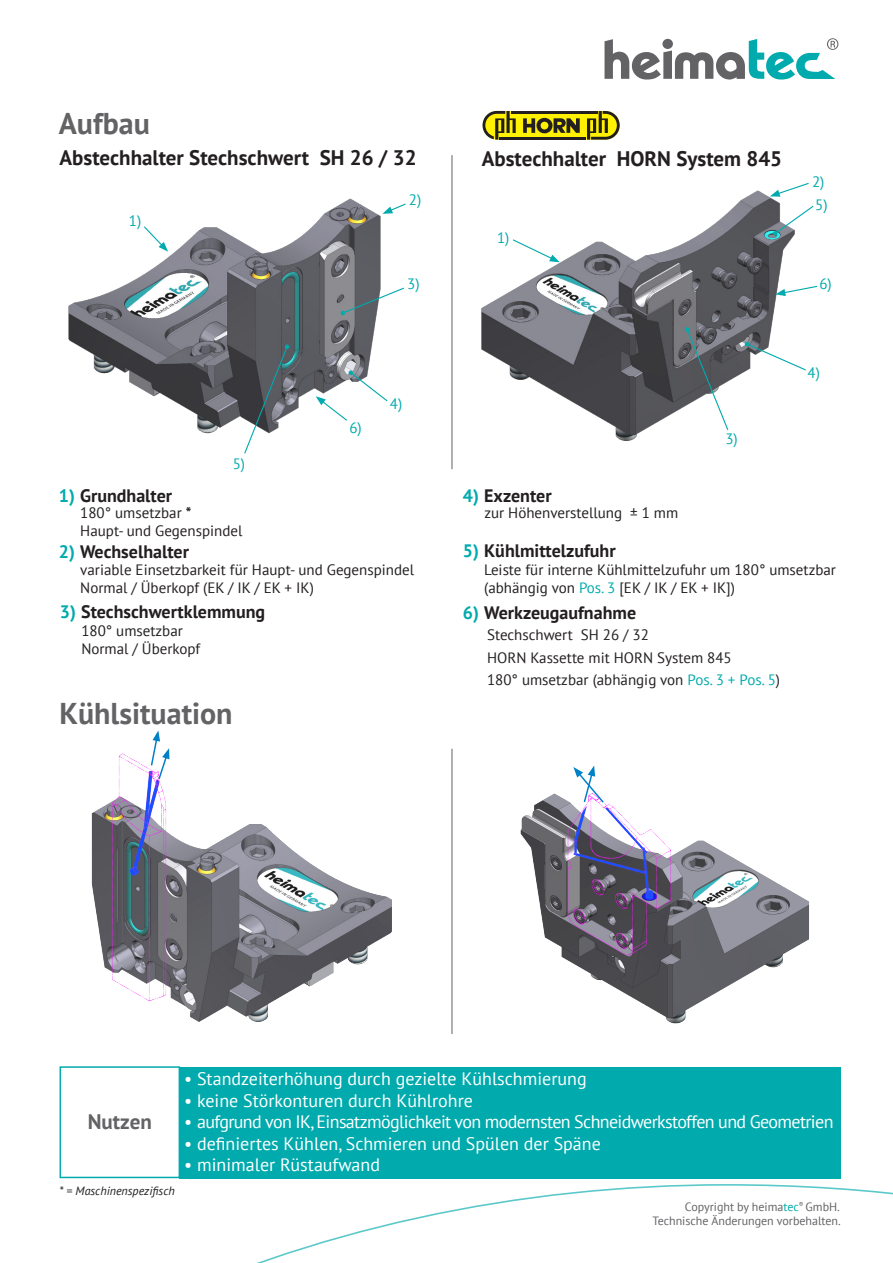
<style>
.page{position:relative;width:893px;height:1263px;background:#fff}
.page>*{position:absolute;margin:0;border:0;box-sizing:border-box;transform-origin:0 0}
.Titel{font:700 30px "PT Sans";color:#636366}
.TitelBAZ{font:700 21px "PT Sans";color:#231f20}
.t1{font:700 21px "PT Sans";color:#636366}
.t2{font:18px "PT Sans";color:#fff}
.t3{font:700 18px "PT Sans";color:#231f20}
.t4{font:18px "PT Sans";letter-spacing:-.035em;color:#fff}
.Daten_Zeile_V1{font:15px "PT Sans";color:#231f20}
.t5{font:15px "PT Sans";color:#00aaad}
.t6{font:12px/14.4px "PT Sans";color:#636366;text-align:right}
.Daten_Zeile_V1-2{font:italic 12px "PT Sans";color:#231f20}
.s1{color:#00aaad}
.s2{font-weight:700}
</style>
<div class="page">
<svg style="left:257px;top:1184px;width:636px;height:79px"></svg>
<svg style="left:604px;top:38px;width:234px;height:42px"></svg>
<img style="left:481px;top:190px;width:313px;height:251px">
<img style="left:68px;top:198px;width:313px;height:236px">
<svg style="left:243px;top:345px;width:46px;height:109px"></svg>
<svg style="left:341px;top:287px;width:63px;height:28px"></svg>
<svg style="left:143px;top:225px;width:25px;height:27px"></svg>
<svg style="left:775px;top:285px;width:43px;height:11px"></svg>
<svg style="left:685px;top:327px;width:44px;height:104px"></svg>
<svg style="left:745px;top:342px;width:61px;height:29px"></svg>
<svg style="left:512px;top:238px;width:48px;height:24px"></svg>
<svg style="left:773px;top:205px;width:41px;height:31px"></svg>
<svg style="left:316px;top:370px;width:72px;height:52px"></svg>
<svg style="left:770px;top:182px;width:39px;height:15px"></svg>
<hr style="left:452px;top:155px;width:1px;height:314px;background:#636366">
<img style="left:520px;top:793px;width:289px;height:231px">
<img style="left:91px;top:749px;width:301px;height:273px">
<hr style="left:452px;top:749px;width:1px;height:285px;background:#636366">
<svg style="left:150px;top:730px;width:19px;height:51px"></svg>
<svg style="left:573px;top:765px;width:32px;height:39px"></svg>
<svg style="left:382px;top:203px;width:24px;height:11px"></svg>
<div style="left:483px;top:111px;width:137px;height:29px;background:#fff101;border-radius:14px"></div>
<svg style="left:523px;top:118px;width:57px;height:15px"></svg>
<hr style="left:511px;top:111px;width:87px;height:3px;background:#231f20">
<hr style="left:499px;top:137px;width:87px;height:3px;background:#231f20">
<svg style="left:482px;top:111px;width:34px;height:29px"></svg>
<svg style="left:587px;top:111px;width:33px;height:29px"></svg>
<div style="left:179px;top:1067px;width:662px;height:111px;background:#00aaad"></div>
<div style="left:60px;top:1066px;width:120px;height:112px;border:2px solid #00aaad"></div>
<p class="Titel" style="left:59px;top:104px;width:93px">Aufbau</p>
<p class="TitelBAZ" style="left:60px;top:144px;width:359px">Abstechhalter Stechschwert SH 26 / 32</p>
<p class="TitelBAZ" style="left:482px;top:145px;width:302px">Abstechhalter HORN System 845</p>
<p class="t5" style="left:129px;top:211px;width:14px">1)</p>
<p class="t5" style="left:409px;top:191px;width:14px">2)</p>
<p class="t5" style="left:407px;top:275px;width:14px">3)</p>
<p class="t5" style="left:497px;top:228px;width:14px">1)</p>
<p class="t5" style="left:812px;top:172px;width:14px">2)</p>
<p class="t5" style="left:815px;top:196px;width:14px">5)</p>
<p class="t5" style="left:819px;top:275px;width:14px">6)</p>
<p class="t5" style="left:233px;top:454px;width:14px">5)</p>
<p class="t3" style="left:59px;top:484px;width:115px"><span class="s1">1)</span> Grundhalter</p>
<p class="Daten_Zeile_V1" style="left:80px;top:503px;width:113px">180° umsetzbar <span class="s2">*</span></p>
<p class="Daten_Zeile_V1" style="left:80px;top:521px;width:164px">Haupt- und Gegenspindel</p>
<p class="t5" style="left:349px;top:418px;width:14px">6)</p>
<p class="t5" style="left:390px;top:394px;width:14px">4)</p>
<p class="t3" style="left:463px;top:484px;width:90px"><span class="s1">4)</span> Exzenter</p>
<p class="Daten_Zeile_V1" style="left:484px;top:503px;width:195px">zur Höhenverstellung ± 1 mm</p>
<p class="t5" style="left:725px;top:429px;width:14px">3)</p>
<p class="t5" style="left:808px;top:363px;width:14px">4)</p>
<p class="t3" style="left:59px;top:540px;width:132px"><span class="s1">2)</span> Wechselhalter</p>
<p class="Daten_Zeile_V1" style="left:80px;top:560px;width:335px">variable Einsetzbarkeit für Haupt- und Gegenspindel</p>
<p class="Daten_Zeile_V1" style="left:80px;top:578px;width:235px">Normal / Überkopf (EK / IK / EK + IK)</p>
<p class="t3" style="left:60px;top:600px;width:207px"><span class="s1">3)</span> Stechschwertklemmung</p>
<p class="Daten_Zeile_V1" style="left:81px;top:621px;width:103px">180° umsetzbar</p>
<p class="Daten_Zeile_V1" style="left:81px;top:639px;width:120px">Normal / Überkopf</p>
<p class="Titel" style="left:60px;top:694px;width:175px">Kühlsituation</p>
<p class="t3" style="left:463px;top:539px;width:154px"><span class="s1">5)</span> Kühlmittelzufuhr</p>
<p class="Daten_Zeile_V1" style="left:484px;top:560px;width:353px">Leiste für interne Kühlmittelzufuhr um 180° umsetzbar</p>
<p class="Daten_Zeile_V1" style="left:484px;top:578px;width:252px">(abhängig von <span class="s1">Pos. 3</span> [EK / IK / EK + IK])</p>
<p class="t3" style="left:463px;top:601px;width:175px"><span class="s1">6)</span> Werkzeugaufnahme</p>
<p class="Daten_Zeile_V1" style="left:487px;top:625px;width:163px">Stechschwert SH 26 / 32</p>
<p class="Daten_Zeile_V1" style="left:487px;top:648px;width:246px">HORN Kassette mit HORN System 845</p>
<p class="Daten_Zeile_V1" style="left:487px;top:670px;width:294px">180° umsetzbar (abhängig von <span class="s1">Pos. 3 + Pos. 5</span>)</p>
<p class="t1" style="left:88px;top:1107px;width:65px">Nutzen</p>
<p class="Daten_Zeile_V1-2" style="left:60px;top:1183px;width:117px">* = Maschinenspezifisch</p>
<p class="t2" style="left:184px;top:1067px;width:404px">• Standzeiterhöhung durch gezielte Kühlschmierung</p>
<p class="t2" style="left:184px;top:1089px;width:290px">• keine Störkonturen durch Kühlrohre</p>
<p class="t4" style="left:184px;top:1110px;width:651px">• aufgrund von IK, Einsatzmöglichkeit von modernsten Schneidwerkstoffen und Geometrien</p>
<p class="t2" style="left:184px;top:1132px;width:418px">• definiertes Kühlen, Schmieren und Spülen der Späne</p>
<p class="t2" style="left:184px;top:1153px;width:197px">• minimaler Rüstaufwand</p>
<p class="t6" style="left:653px;top:1199px;width:190px">Copyright by heima<span class="s1">tec</span><sup>®</sup> GmbH.<br>Technische Änderungen vorbehalten.</p>
</div>
